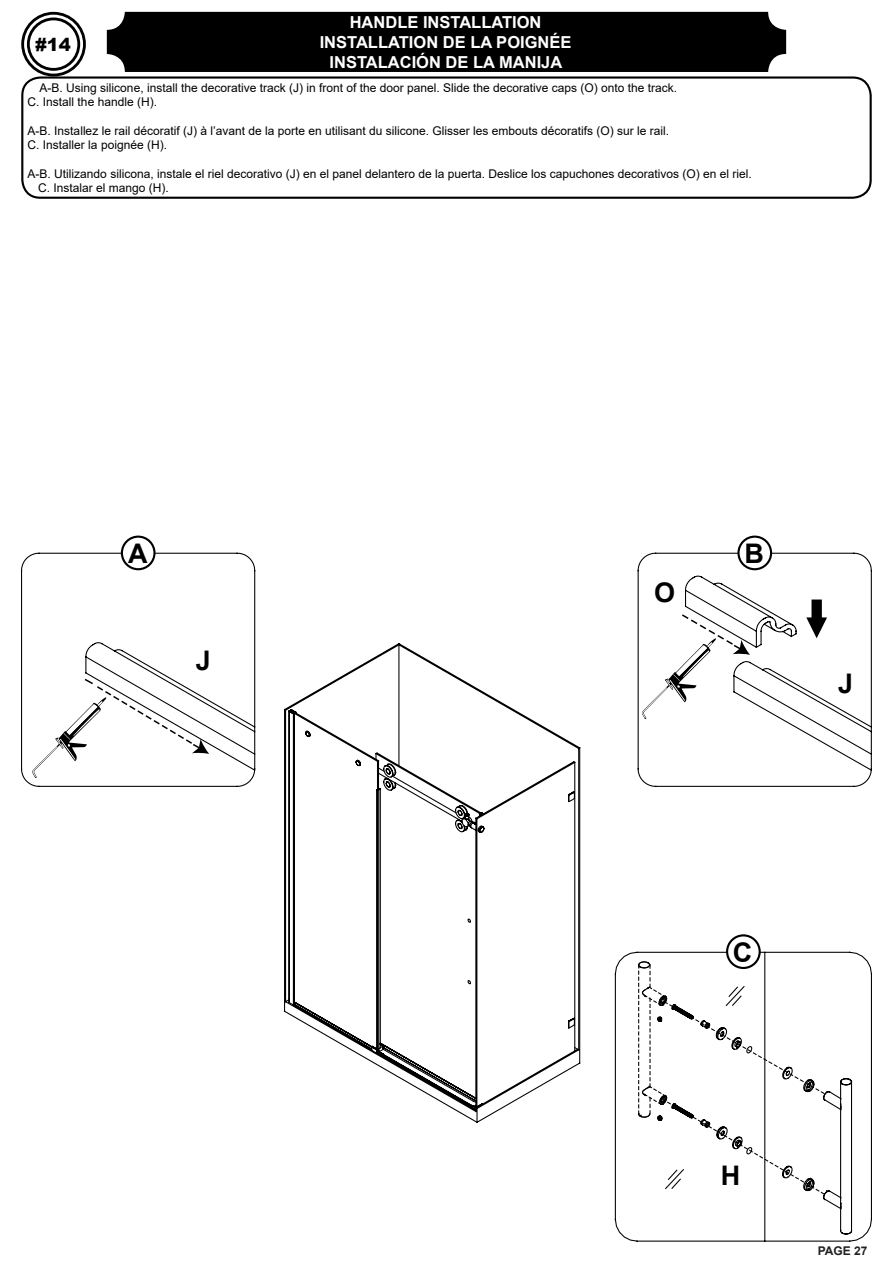
<style>
.page{position:relative;width:893px;height:1263px;background:#fff}
.page>*{position:absolute;margin:0;border:0;box-sizing:border-box;transform-origin:0 0}
.t1{font:700 27px "Arial";color:#000}
.t2{font:900 18px "Arial";color:#000}
.t3{font:700 16.5px "Arial";color:#fff}
.t4{font:12px "Arial";color:#000}
.t5{font:700 12px "Arial";color:#231f20}
</style>
<div class="page">
<svg style="left:21px;top:552px;width:235px;height:235px"></svg>
<div style="left:21px;top:12px;width:65px;height:64px;border:3px solid #000;border-radius:50%"></div>
<div style="left:27px;top:18px;width:53px;height:53px;border:3px solid #000;border-radius:50%"></div>
<div style="left:21px;top:76px;width:851px;height:123px;border:2px solid #000;border-radius:18px"></div>
<div style="left:107px;top:12px;width:679px;height:60px;background:#000;border-radius:18px"></div>
<div style="left:122px;top:537px;width:32px;height:32px;background:#fff;border-radius:50%"></div>
<div style="left:121px;top:536px;width:35px;height:34px;border:2px solid #000;border-radius:50%"></div>
<svg style="left:637px;top:552px;width:235px;height:235px"></svg>
<svg style="left:32px;top:677px;width:177px;height:101px"></svg>
<svg style="left:642px;top:613px;width:108px;height:106px"></svg>
<svg style="left:806px;top:599px;width:21px;height:39px"></svg>
<div style="left:738px;top:537px;width:33px;height:32px;background:#fff;border-radius:50%"></div>
<div style="left:737px;top:536px;width:35px;height:34px;border:2px solid #000;border-radius:50%"></div>
<svg style="left:614px;top:951px;width:258px;height:291px"></svg>
<svg style="left:637px;top:958px;width:216px;height:277px"></svg>
<div style="left:727px;top:935px;width:33px;height:33px;background:#fff;border-radius:50%"></div>
<div style="left:726px;top:934px;width:35px;height:35px;border:2px solid #000;border-radius:50%"></div>
<svg style="left:283px;top:643px;width:298px;height:467px"></svg>
<svg style="left:288px;top:708px;width:184px;height:277px"></svg>
<p class="t3" style="left:350px;top:11px;width:193px">HANDLE INSTALLATION</p>
<p class="t3" style="left:320px;top:30px;width:253px">INSTALLATION DE LA POIGNÉE</p>
<p class="t3" style="left:329px;top:50px;width:234px">INSTALACIÓN DE LA MANIJA</p>
<p class="t2" style="left:35px;top:31px;width:37px">#14</p>
<p class="t4" style="left:40px;top:79px;width:639px">A-B. Using silicone, install the decorative track (J) in front of the door panel. Slide the decorative caps (O) onto the track.</p>
<p class="t4" style="left:28px;top:93px;width:131px">C. Install the handle (H).</p>
<p class="t4" style="left:28px;top:122px;width:643px">A-B. Installez le rail décoratif (J) à l’avant de la porte en utilisant du silicone. Glisser les embouts décoratifs (O) sur le rail.</p>
<p class="t4" style="left:28px;top:137px;width:141px">C. Installer la poignée (H).</p>
<p class="t4" style="left:28px;top:165px;width:726px">A-B. Utilizando silicona, instale el riel decorativo (J) en el panel delantero de la puerta. Deslice los capuchones decorativos (O) en el riel.</p>
<p class="t4" style="left:38px;top:180px;width:132px">C. Instalar el mango (H).</p>
<p class="t1" style="left:128px;top:534px;width:21px">A</p>
<p class="t1" style="left:196px;top:641px;width:17px">J</p>
<p class="t1" style="left:654px;top:573px;width:23px">O</p>
<p class="t1" style="left:744px;top:534px;width:21px">B</p>
<p class="t1" style="left:838px;top:665px;width:17px">J</p>
<p class="t1" style="left:733px;top:933px;width:21px">C</p>
<p class="t1" style="left:721px;top:1156px;width:21px">H</p>
<p class="t5" style="left:818px;top:1242px;width:51px">PAGE 27</p>
</div>
